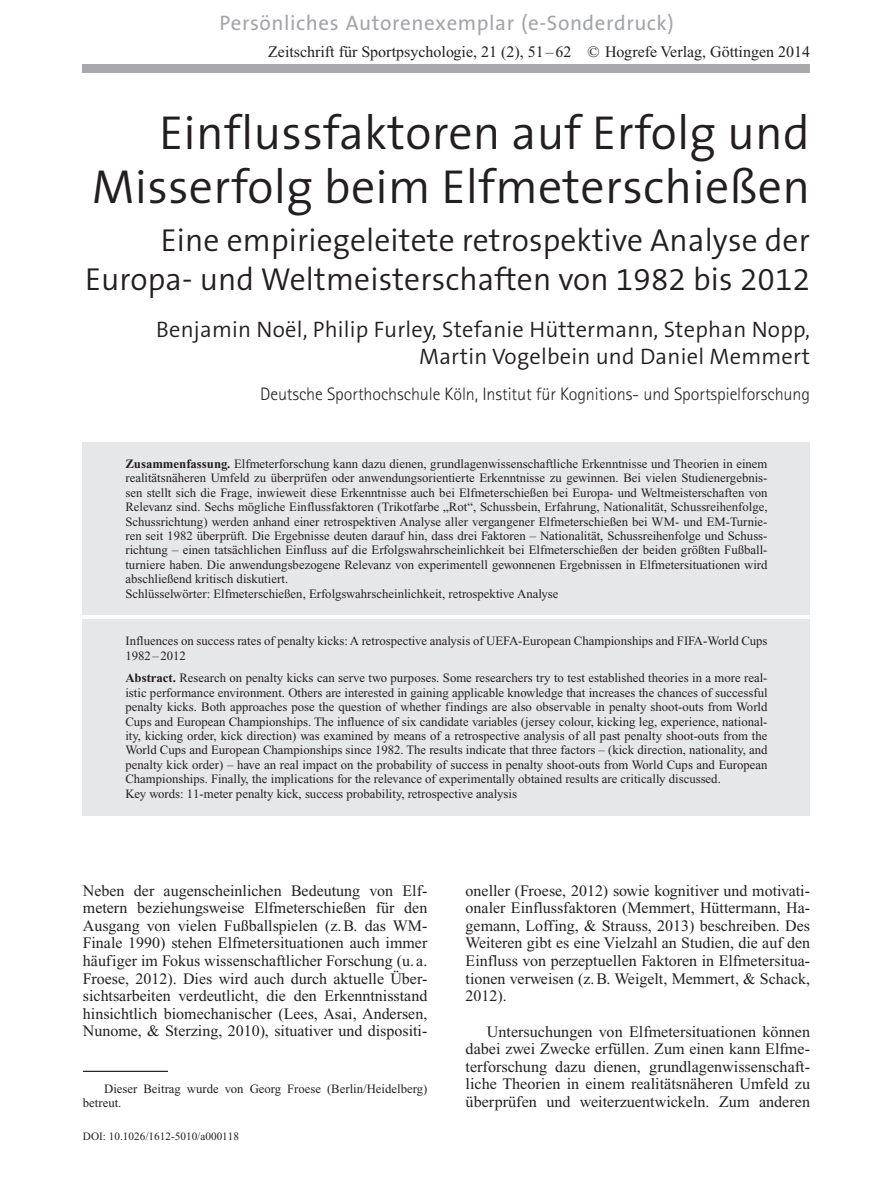
<style>
.page{position:relative;width:893px;height:1178px;background:#fff}
.page>*{position:absolute;margin:0;border:0;box-sizing:border-box;transform-origin:0 0}
.t1{font:300 48px/54px "The Sans";letter-spacing:.005em;color:#231f20;text-align:right}
.t2{font:300 31.95px/38.2px "The Sans B W4";letter-spacing:.005em;color:#231f20;text-align:right}
.t3{font:300 22.5px/27px "The Sans B W4";letter-spacing:.01em;color:#231f20;text-align:right}
.t4{font:21px "The Sans B5 Plain";letter-spacing:.025em;color:#a3a5a8}
.t5{font:300 18px "Agfa Rotis Sans Serif";letter-spacing:-.005em;color:#231f20}
.t6{font:15.9px/17.5px "Times New Roman";color:#231f20;text-align:justify}
.t7{font:12.75px/14.4px "Times New Roman";color:#231f20}
.t8{font:11.25px "Times New Roman";color:#231f20}
.s1{font-weight:700}
</style>
<div class="page">
<div style="left:83px;top:64px;width:727px;height:8px;background:#a8a9ad"></div>
<div style="left:83px;top:442px;width:727px;height:173px;background:#e6e7e9"></div>
<div style="left:83px;top:619px;width:727px;height:196px;background:#e6e7e9"></div>
<hr style="left:83px;top:1071px;width:85px;height:1px;background:#231f20">
<h3 class="t4" style="left:219px;top:14px;width:456px">Persönliches Autorenexemplar (e-Sonderdruck)</h3>
<p class="t6" style="left:268px;top:45px;width:543px">Zeitschrift für Sportpsychologie, 21 (2), 51 – 62 © Hogrefe Verlag, Göttingen 2014</p>
<h1 class="t1" style="left:92px;top:111px;width:720px">Einflussfaktoren auf Erfolg und<br>Misserfolg beim Elfmeterschießen</h1>
<h2 class="t2" style="left:85px;top:224px;width:726px">Eine empiriegeleitete retrospektive Analyse der<br>Europa- und Weltmeisterschaften von 1982 bis 2012</h2>
<h3 class="t3" style="left:156px;top:318px;width:655px">Benjamin Noël, Philip Furley, Stefanie Hüttermann, Stephan Nopp,<br>Martin Vogelbein und Daniel Memmert</h3>
<h3 class="t5" style="left:260px;top:387px;width:551px">Deutsche Sporthochschule Köln, Institut für Kognitions- und Sportspielforschung</h3>
<p class="t7" style="left:125px;top:458px;width:644px"><span class="s1">Zusammenfassung.</span> Elfmeterforschung kann dazu dienen, grundlagenwissenschaftliche Erkenntnisse und Theorien in einem realitätsnäheren Umfeld zu überprüfen oder anwendungsorientierte Erkenntnisse zu gewinnen. Bei vielen Studienergebnis&shy;sen stellt sich die Frage, inwieweit diese Erkenntnisse auch bei Elfmeterschießen bei Europa- und Weltmeisterschaften von Relevanz sind. Sechs mögliche Einflussfaktoren (Trikotfarbe „Rot“, Schussbein, Erfahrung, Nationalität, Schussreihenfolge, Schussrichtung) werden anhand einer retrospektiven Analyse aller vergangener Elfmeterschießen bei WM- und EM-Turnie&shy;ren seit 1982 überprüft. Die Ergebnisse deuten darauf hin, dass drei Faktoren – Nationalität, Schussreihenfolge und Schuss&shy;richtung – einen tatsächlichen Einfluss auf die Erfolgswahrscheinlichkeit bei Elfmeterschießen der beiden größten Fußball&shy;turniere haben. Die anwendungsbezogene Relevanz von experimentell gewonnenen Ergebnissen in Elfmetersituationen wird abschließend kritisch diskutiert.<br>Schlüsselwörter: Elfmeterschießen, Erfolgswahrscheinlichkeit, retrospektive Analyse</p>
<p class="t7" style="left:125px;top:635px;width:644px">Influences on success rates of penalty kicks: A retrospective analysis of UEFA-European Championships and FIFA-World Cups<br>1982 – 2012</p>
<p class="t7" style="left:125px;top:672px;width:644px"><span class="s1">Abstract.</span> Research on penalty kicks can serve two purposes. Some researchers try to test established theories in a more real&shy;istic performance environment. Others are interested in gaining applicable knowledge that increases the chances of successful penalty kicks. Both approaches pose the question of whether findings are also observable in penalty shoot-outs from World Cups and European Championships. The influence of six candidate variables (jersey colour, kicking leg, experience, national&shy;ity, kicking order, kick direction) was examined by means of a retrospective analysis of all past penalty shoot-outs from the World Cups and European Championships since 1982. The results indicate that three factors – (kick direction, nationality, and penalty kick order) – have an real impact on the probability of success in penalty shoot-outs from World Cups and European Championships. Finally, the implications for the relevance of experimentally obtained results are critically discussed.<br>Key words: 11-meter penalty kick, success probability, retrospective analysis</p>
<p class="t6" style="left:83px;top:883px;width:346px">Neben der augenscheinlichen Bedeutung von Elf&shy;metern beziehungsweise Elfmeterschießen für den Ausgang von vielen Fußballspielen (z. B. das WM-Finale 1990) stehen Elfmetersituationen auch immer häufiger im Fokus wissenschaftlicher Forschung (u. a.<br>Froese, 2012). Dies wird auch durch aktuelle Über&shy;sichtsarbeiten verdeutlicht, die den Erkenntnisstand hinsichtlich biomechanischer (Lees, Asai, Andersen, Nunome, &amp; Sterzing, 2010), situativer und dispositi-</p>
<p class="t6" style="left:466px;top:883px;width:346px">oneller (Froese, 2012) sowie kognitiver und motivati&shy;onaler Einflussfaktoren (Memmert, Hüttermann, Ha&shy;gemann, Loffing, &amp; Strauss, 2013) beschreiben. Des Weiteren gibt es eine Vielzahl an Studien, die auf den Einfluss von perzeptuellen Faktoren in Elfmetersitua&shy;tionen verweisen (z. B. Weigelt, Memmert, &amp; Schack, 2012).</p>
<p class="t6" style="left:466px;top:1024px;width:346px;text-indent:21px">Untersuchungen von Elfmetersituationen können dabei zwei Zwecke erfüllen. Zum einen kann Elfme&shy;terforschung dazu dienen, grundlagenwissenschaft&shy;liche Theorien in einem realitätsnäheren Umfeld zu überprüfen und weiterzuentwickeln. Zum anderen</p>
<p class="t7" style="left:83px;top:1083px;width:346px;line-height:13.8px;text-indent:21px">Dieser Beitrag wurde von Georg Froese (Berlin/Heidelberg) betreut.</p>
<p class="t8" style="left:83px;top:1132px;width:158px">DOI: 10.1026/1612-5010/a000118</p>
</div>
